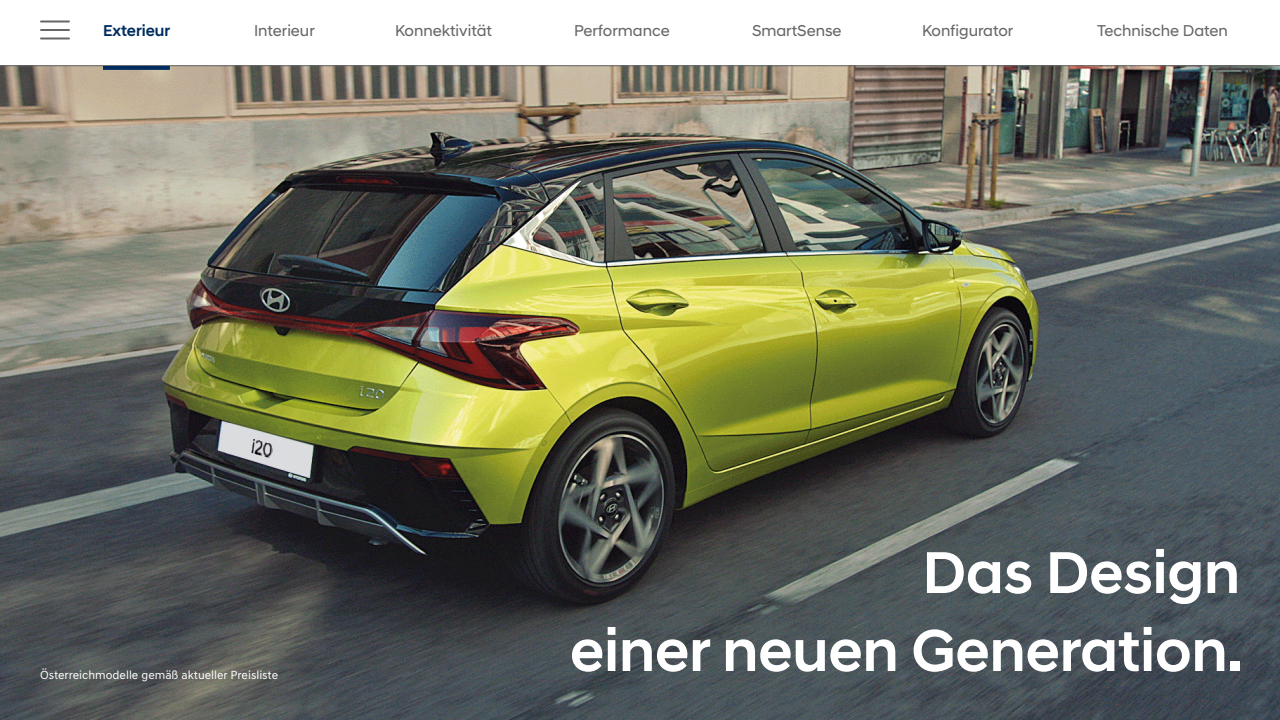
<style>
.page{position:relative;width:1280px;height:720px;background:#fff}
.page>*{position:absolute;margin:0;border:0;box-sizing:border-box;transform-origin:0 0}
.t1{font:500 60px/78px "Hyundai Sans Head";color:#fff;text-align:right}
.t2{font:16px "Hyundai Sans Head";color:#676767}
.t3{font:500 16px "Hyundai Sans Head";color:#002c5f}
.t4{font:12px "Hyundai Sans Text";color:#fff}
</style>
<div class="page">
<img style="left:0;top:67px;width:1280px;height:653px">
<hr style="left:0;top:66px;width:1280px;height:1px;background:#676767">
<hr style="left:41px;top:20px;width:28px;height:2px;background:#676767">
<hr style="left:41px;top:38px;width:28px;height:2px;background:#676767">
<hr style="left:41px;top:29px;width:28px;height:2px;background:#676767">
<svg style="left:103px;top:66px;width:67px;height:4px"></svg>
<p class="t3" style="left:103px;top:21px;width:69px">Exterieur</p>
<p class="t2" style="left:254px;top:21px;width:62px">Interieur</p>
<p class="t2" style="left:395px;top:21px;width:99px">Konnektivität</p>
<p class="t2" style="left:574px;top:21px;width:97px">Performance</p>
<p class="t2" style="left:752px;top:21px;width:91px">SmartSense</p>
<p class="t2" style="left:922px;top:21px;width:93px">Konfigurator</p>
<p class="t2" style="left:1097px;top:21px;width:132px">Technische Daten</p>
<p class="t4" style="left:40px;top:668px;width:240px">Österreichmodelle gemäß aktueller Preisliste</p>
<h1 class="t1" style="left:570px;top:533px;width:675px">Das Design<br>einer neuen Generation.</h1>
</div>
